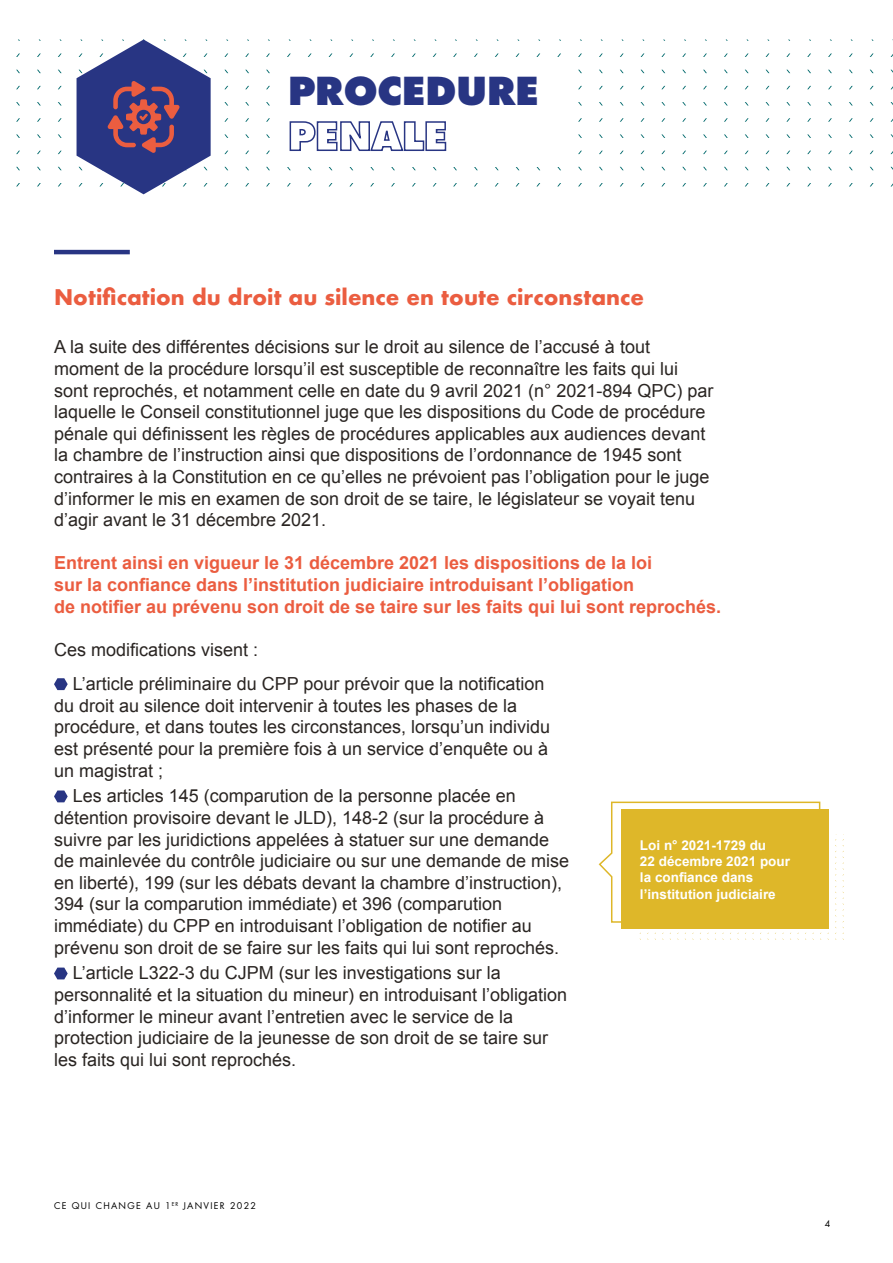
<style>
.page{position:relative;width:893px;height:1263px;background:#fff}
.page>*{position:absolute;margin:0;border:0;box-sizing:border-box;transform-origin:0 0}
.t1{font:800 37.5px/45px "Futura Std";color:#283583}
.t2{font:700 21px "Futura";color:#eb5d40}
.t3{font:18px/21.6px "Arial";color:#2a2522}
.t4{font:700 18px/21.6px "Arial";color:#eb5d40}
.t5{font:700 13.5px/16.2px "Arial";color:#fff}
.t6{font:9px "Futura Std";letter-spacing:.14em;color:#000}
</style>
<div class="page">
<svg style="left:77px;top:40px;width:134px;height:154px"></svg>
<svg style="left:54px;top:678px;width:14px;height:12px"></svg>
<svg style="left:54px;top:790px;width:14px;height:12px"></svg>
<svg style="left:54px;top:967px;width:14px;height:12px"></svg>
<hr style="left:54px;top:250px;width:76px;height:4px;background:#283583">
<svg style="left:835px;top:834px;width:9px;height:106px"></svg>
<div style="left:621px;top:809px;width:208px;height:120px;background:#deb729"></div>
<svg style="left:598px;top:801px;width:223px;height:139px"></svg>
<h1 class="t1" style="left:288px;top:69px;width:252px">PROCEDURE<br>PENALE</h1>
<p class="t2" style="left:54px;top:282px;width:591px">Notification du droit au silence en toute circonstance</p>
<p class="t3" style="left:54px;top:336px;width:661px">A la suite des différentes décisions sur le droit au silence de l’accusé à tout moment de la procédure lorsqu’il est susceptible de reconnaître les faits qui lui sont reprochés, et notamment celle en date du 9 avril 2021 (n° 2021-894 QPC) par laquelle le Conseil constitutionnel juge que les dispositions du Code de procédure pénale qui définissent les règles de procédures applicables aux audiences devant la chambre de l’instruction ainsi que dispositions de l’ordonnance de 1945 sont contraires à la Constitution en ce qu’elles ne prévoient pas l’obligation pour le juge d’informer le mis en examen de son droit de se taire, le législateur se voyait tenu d’agir avant le 31 décembre 2021.</p>
<p class="t4" style="left:54px;top:553px;width:669px">Entrent ainsi en vigueur le 31 décembre 2021 les dispositions de la loi<br>sur la confiance dans l’institution judiciaire introduisant l’obligation<br>de notifier au prévenu son droit de se taire sur les faits qui lui sont reprochés.</p>
<p class="t3" style="left:73px;top:632px;width:473px;line-height:34.3px;text-indent:-19px">Ces modifications visent :<br>L’article préliminaire du CPP pour prévoir que la notification</p>
<p class="t3" style="left:54px;top:695px;width:498px">du droit au silence doit intervenir à toutes les phases de la procédure, et dans toutes les circonstances, lorsqu’un individu est présenté pour la première fois à un service d’enquête ou à un magistrat ;</p>
<p class="t3" style="left:54px;top:785px;width:517px;text-indent:19px">Les articles 145 (comparution de la personne placée en détention provisoire devant le JLD), 148-2 (sur la procédure à suivre par les juridictions appelées à statuer sur une demande de mainlevée du contrôle judiciaire ou sur une demande de mise en liberté), 199 (sur les débats devant la chambre d’instruction), 394 (sur la comparution immédiate) et 396 (comparution immédiate) du CPP en introduisant l’obligation de notifier au prévenu son droit de se faire sur les faits qui lui sont reprochés.</p>
<p class="t3" style="left:54px;top:962px;width:515px;text-indent:19px">L’article L322-3 du CJPM (sur les investigations sur la personnalité et la situation du mineur) en introduisant l’obligation d’informer le mineur avant l’entretien avec le service de la protection judiciaire de la jeunesse de son droit de se taire sur les faits qui lui sont reprochés.</p>
<p class="t5" style="left:640px;top:838px;width:152px">Loi n° 2021-1729 du<br>22 décembre 2021 pour la confiance dans l’institution judiciaire</p>
<p class="t6" style="left:54px;top:1200px;width:203px">CE QUI CHANGE AU 1<sup>ER</sup> JANVIER 2022</p>
<p class="t6" style="left:825px;top:1218px;width:7px">4</p>
</div>
